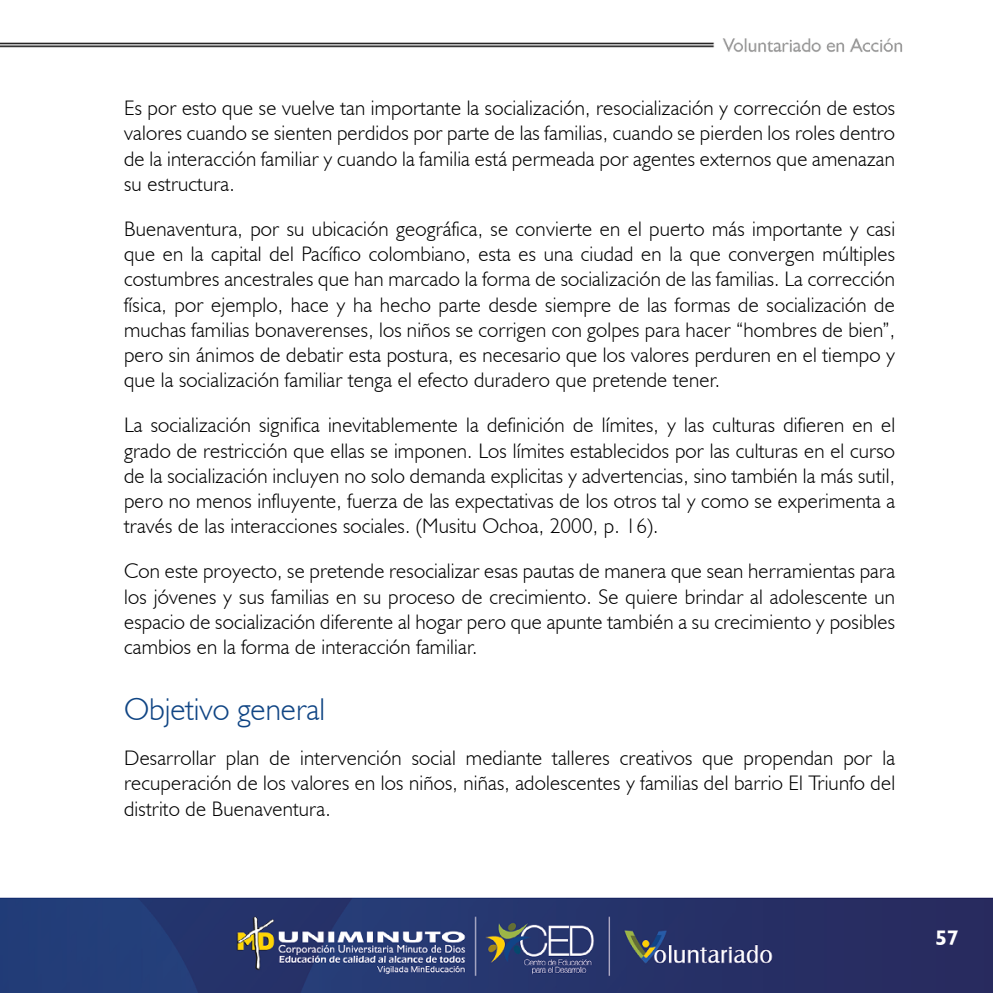
<style>
.page{position:relative;width:993px;height:993px;background:#fff}
.page>*{position:absolute;margin:0;border:0;box-sizing:border-box;transform-origin:0 0}
.t1{font:300 31.5px "Humanist 521 BT";color:#104584}
.t2{font:300 21px/25.2px "Humanist 521 BT";letter-spacing:.01em;color:#000;text-align:justify}
.t3{font:700 21px "Humanist 521 BT";color:#fff}
</style>
<div class="page">
<img style="left:0;top:38px;width:992px;height:954px">
<p class="t2" style="left:124px;top:95px;width:772px">Es por esto que se vuelve tan importante la socialización, resocialización y corrección de estos valores cuando se sienten perdidos por parte de las familias, cuando se pierden los roles dentro de la interacción familiar y cuando la familia está permeada por agentes externos que amenazan su estructura.</p>
<p class="t2" style="left:124px;top:216px;width:772px">Buenaventura, por su ubicación geográfica, se convierte en el puerto más importante y casi que en la capital del Pacífico colombiano, esta es una ciudad en la que convergen múltiples costumbres ancestrales que han marcado la forma de socialización de las familias. La corrección física, por ejemplo, hace y ha hecho parte desde siempre de las formas de socialización de muchas familias bonaverenses, los niños se corrigen con golpes para hacer “hombres de bien”, pero sin ánimos de debatir esta postura, es necesario que los valores perduren en el tiempo y que la socialización familiar tenga el efecto duradero que pretende tener.</p>
<p class="t2" style="left:124px;top:412px;width:772px">La socialización significa inevitablemente la definición de límites, y las culturas difieren en el grado de restricción que ellas se imponen. Los límites establecidos por las culturas en el curso de la socialización incluyen no solo demanda explicitas y advertencias, sino también la más sutil, pero no menos influyente, fuerza de las expectativas de los otros tal y como se experimenta a través de las interacciones sociales. (Musitu Ochoa, 2000, p. 16).</p>
<p class="t2" style="left:124px;top:558px;width:772px">Con este proyecto, se pretende resocializar esas pautas de manera que sean herramientas para los jóvenes y sus familias en su proceso de crecimiento. Se quiere brindar al adolescente un espacio de socialización diferente al hogar pero que apunte también a su crecimiento y posibles cambios en la forma de interacción familiar.</p>
<h1 class="t1" style="left:124px;top:689px;width:202px">Objetivo general</h1>
<p class="t2" style="left:124px;top:744px;width:772px">Desarrollar plan de intervención social mediante talleres creativos que propendan por la recuperación de los valores en los niños, niñas, adolescentes y familias del barrio El Triunfo del distrito de Buenaventura.</p>
<p class="t3" style="left:935px;top:924px;width:25px">57</p>
</div>
